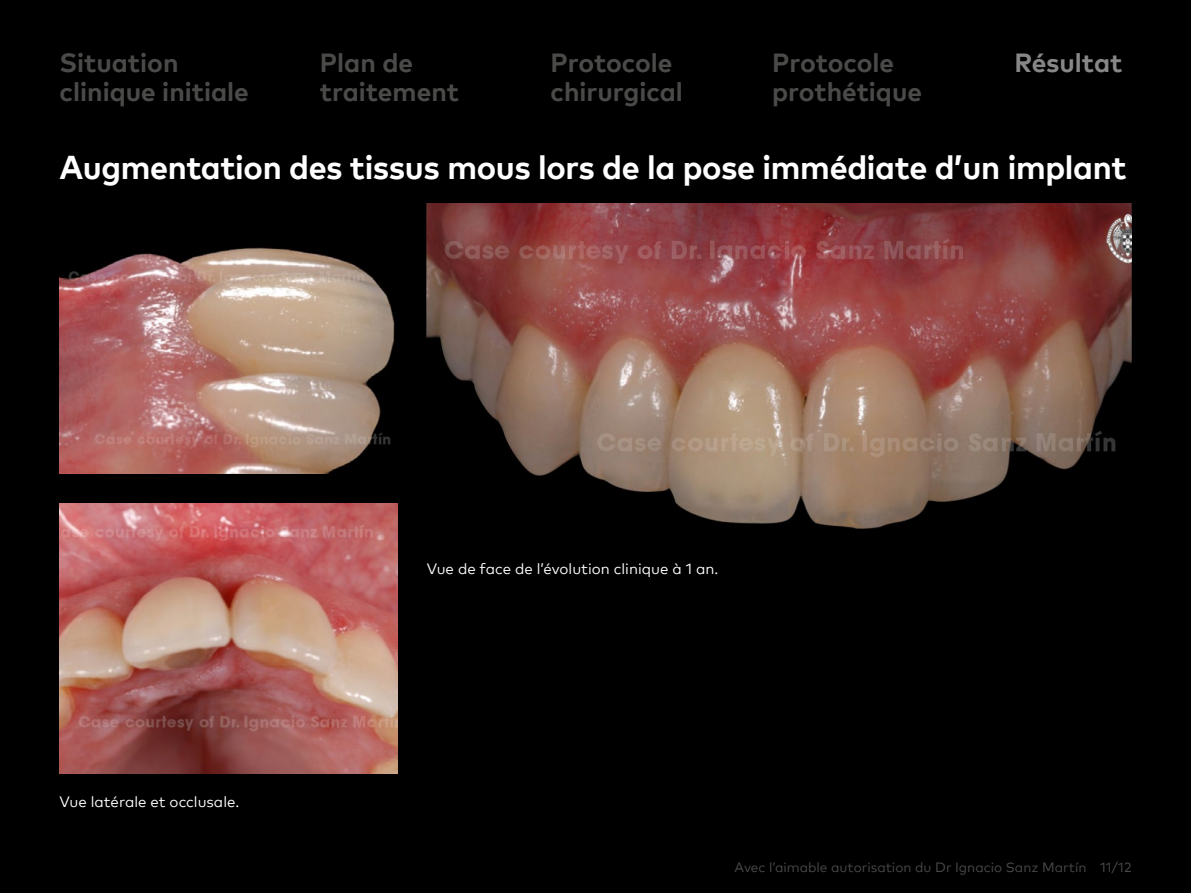
<style>
.page{position:relative;width:1191px;height:893px;background:#000}
.page>*{position:absolute;margin:0;border:0;box-sizing:border-box;transform-origin:0 0}
.t1{font:700 33px "Mark Pro";letter-spacing:-.01em;color:#fff}
.t2{font:700 26.25px/29.4px "Mark Pro";color:#4a4a49}
.t3{font:700 26.25px "Mark Pro";color:#878787}
.t4{font:15px "Mark Pro";color:#fff}
.t5{font:13.5px "Mark Pro";color:#4a4a49}
</style>
<div class="page">
<img style="left:60px;top:247px;width:335px;height:227px">
<img style="left:60px;top:503px;width:337px;height:271px">
<img style="left:427px;top:203px;width:704px;height:326px">
<p class="t2" style="left:60px;top:46px;width:191px">Situation clinique initiale</p>
<p class="t2" style="left:320px;top:46px;width:141px">Plan de traitement</p>
<p class="t2" style="left:550px;top:46px;width:134px">Protocole chirurgical</p>
<p class="t2" style="left:772px;top:46px;width:151px">Protocole prothétique</p>
<p class="t3" style="left:1014px;top:43px;width:109px">Résultat</p>
<p class="t1" style="left:60px;top:142px;width:1068px">Augmentation des tissus mous lors de la pose immédiate d’un implant</p>
<p class="t4" style="left:60px;top:790px;width:181px">Vue latérale et occlusale.</p>
<p class="t4" style="left:427px;top:557px;width:293px">Vue de face de l’évolution clinique à 1 an.</p>
<p class="t5" style="left:734px;top:857px;width:398px">Avec l’aimable autorisation du Dr Ignacio Sanz Martín 11/12</p>
</div>
